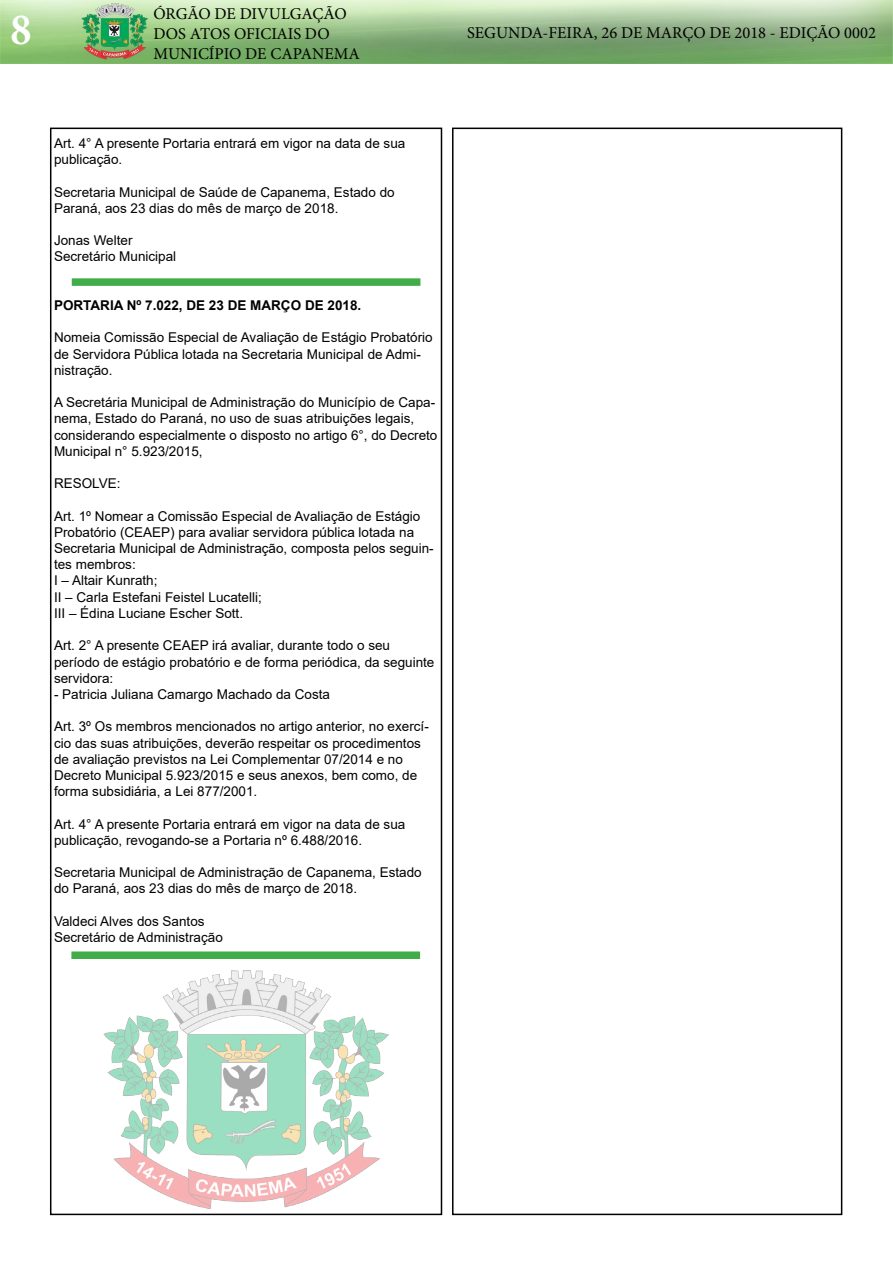
<style>
.page{position:relative;width:893px;height:1263px;background:#fff}
.page>*{position:absolute;margin:0;border:0;box-sizing:border-box;transform-origin:0 0}
.t1{font:700 condensed 45px "Minion Pro";color:#fff}
.t2{font:16.5px/19.8px "Minion Pro";color:#000}
.t3{font:13.5px/16.2px "Arial";color:#000}
.t4{font:700 13.5px "Arial";color:#000}
</style>
<div class="page">
<div style="left:50px;top:128px;width:392px;height:1087px;border:2px solid #000"></div>
<img style="left:0;top:0;width:893px;height:64px">
<div style="left:452px;top:128px;width:390px;height:1087px;border:2px solid #000"></div>
<div style="left:72px;top:278px;width:348px;height:8px;background:#41ad49"></div>
<div style="left:71px;top:951px;width:349px;height:8px;background:#41ad49"></div>
<img style="left:103px;top:970px;width:285px;height:239px">
<h1 class="t1" style="left:11px;top:-1px;width:22px">8</h1>
<p class="t2" style="left:153px;top:4px;width:208px">ÓRGÃO DE DIVULGAÇÃO<br>DOS ATOS OFICIAIS DO<br>MUNICÍPIO DE CAPANEMA</p>
<p class="t2" style="left:467px;top:23px;width:410px">SEGUNDA-FEIRA, 26 DE MARÇO DE 2018 - EDIÇÃO 0002</p>
<p class="t3" style="left:54px;top:135px;width:353px">Art. 4° A presente Portaria entrará em vigor na data de sua publicação.</p>
<p class="t3" style="left:54px;top:184px;width:342px">Secretaria Municipal de Saúde de Capanema, Estado do<br>Paraná, aos 23 dias do mês de março de 2018.</p>
<p class="t3" style="left:54px;top:232px;width:124px">Jonas Welter<br>Secretário Municipal</p>
<p class="t4" style="left:54px;top:296px;width:309px">PORTARIA Nº 7.022, DE 23 DE MARÇO DE 2018.</p>
<p class="t3" style="left:54px;top:329px;width:380px">Nomeia Comissão Especial de Avaliação de Estágio Probatório de Servidora Pública lotada na Secretaria Municipal de Admi&shy;nistração.</p>
<p class="t3" style="left:54px;top:394px;width:385px">A Secretária Municipal de Administração do Município de Capa&shy;nema, Estado do Paraná, no uso de suas atribuições legais, considerando especialmente o disposto no artigo 6°, do Decreto Municipal n° 5.923/2015,</p>
<p class="t3" style="left:54px;top:475px;width:68px">RESOLVE:</p>
<p class="t3" style="left:54px;top:508px;width:381px">Art. 1º Nomear a Comissão Especial de Avaliação de Estágio Probatório (CEAEP) para avaliar servidora pública lotada na Secretaria Municipal de Administração, composta pelos seguin&shy;tes membros:<br>I – Altair Kunrath;<br>II – Carla Estefani Feistel Lucatelli;<br>III – Édina Luciane Escher Sott.</p>
<p class="t3" style="left:54px;top:637px;width:382px">Art. 2° A presente CEAEP irá avaliar, durante todo o seu período de estágio probatório e de forma periódica, da seguinte servidora:</p>
<p class="t3" style="left:54px;top:686px;width:278px">- Patricia Juliana Camargo Machado da Costa</p>
<p class="t3" style="left:54px;top:718px;width:376px">Art. 3º Os membros mencionados no artigo anterior, no exercí&shy;cio das suas atribuições, deverão respeitar os procedimentos de avaliação previstos na Lei Complementar 07/2014 e no Decreto Municipal 5.923/2015 e seus anexos, bem como, de forma subsidiária, a Lei 877/2001.</p>
<p class="t3" style="left:54px;top:815px;width:353px">Art. 4° A presente Portaria entrará em vigor na data de sua publicação, revogando-se a Portaria nº 6.488/2016.</p>
<p class="t3" style="left:54px;top:864px;width:369px">Secretaria Municipal de Administração de Capanema, Estado do Paraná, aos 23 dias do mês de março de 2018.</p>
<p class="t3" style="left:54px;top:913px;width:170px">Valdeci Alves dos Santos<br>Secretário de Administração</p>
</div>
